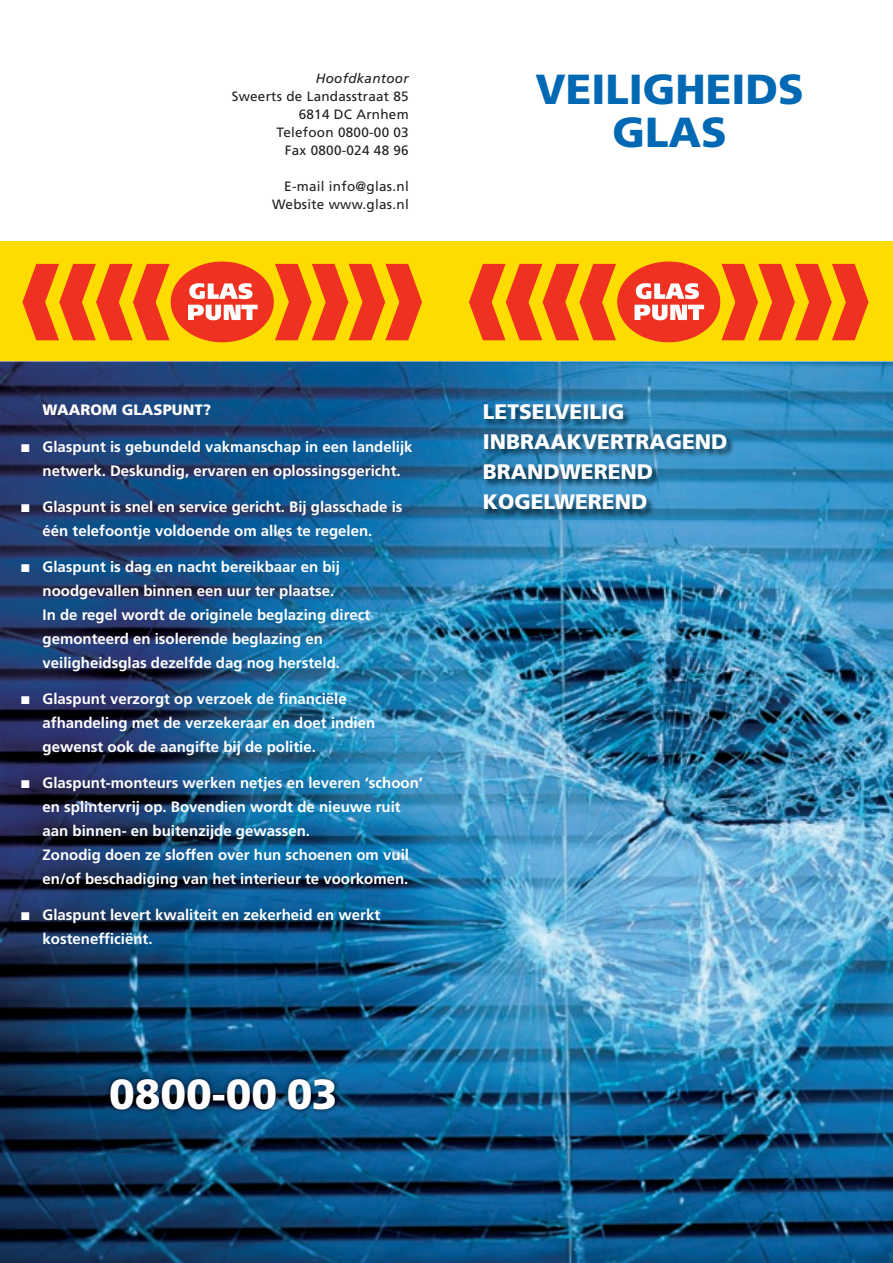
<style>
.page{position:relative;width:893px;height:1263px;background:#fff}
.page>*{position:absolute;margin:0;border:0;box-sizing:border-box;transform-origin:0 0}
.t1{font:900 42px/43.5px "Frutiger";color:#0168b3;text-align:center}
.t2{font:900 42px "Frutiger";color:#fff}
.t3{font:900 21px/30px "Frutiger";color:#fff}
.t4{font:700 15px/24px "Frutiger";color:#fff}
.t5{font:900 15px "Frutiger";color:#fff}
.t6{font:13.5px/18px "Frutiger";letter-spacing:.02em;color:#231f20;text-align:right}
.t7{font:italic 13.5px "Frutiger";letter-spacing:.02em;color:#231f20}
</style>
<div class="page">
<img style="left:0;top:361px;width:893px;height:902px">
<div style="left:446px;top:242px;width:447px;height:119px;background:#ffdc01"></div>
<div style="left:617px;top:262px;width:103px;height:80px;background:#ef3122;border-radius:50%"></div>
<svg style="left:636px;top:283px;width:63px;height:16px"></svg>
<svg style="left:634px;top:305px;width:70px;height:15px"></svg>
<svg style="left:469px;top:264px;width:147px;height:76px"></svg>
<svg style="left:721px;top:264px;width:148px;height:76px"></svg>
<img style="left:483px;top:403px;width:253px;height:116px">
<div style="left:0;top:242px;width:446px;height:119px;background:#ffdc01"></div>
<div style="left:171px;top:262px;width:103px;height:80px;background:#ef3122;border-radius:50%"></div>
<svg style="left:189px;top:283px;width:63px;height:16px"></svg>
<svg style="left:188px;top:305px;width:70px;height:15px"></svg>
<svg style="left:22px;top:264px;width:147px;height:76px"></svg>
<svg style="left:275px;top:264px;width:147px;height:76px"></svg>
<img style="left:105px;top:1073px;width:235px;height:42px">
<p class="t7" style="left:316px;top:70px;width:94px">Hoofdkantoor</p>
<p class="t6" style="left:232px;top:87px;width:179px">Sweerts de Landasstraat 85<br>6814 DC Arnhem<br>Telefoon 0800-00 03<br>Fax 0800-024 48 96</p>
<p class="t6" style="left:272px;top:177px;width:138px">E-mail info@glas.nl<br>Website www.glas.nl</p>
<h1 class="t1" style="left:535px;top:67px;width:270px">VEILIGHEIDS<br>GLAS</h1>
<p class="t5" style="left:43px;top:400px;width:170px">WAAROM GLASPUNT?</p>
<p class="t4" style="left:43px;top:435px;width:372px;text-indent:-21px">■ Glaspunt is gebundeld vakmanschap in een landelijk netwerk. Deskundig, ervaren en oplossingsgericht.</p>
<p class="t4" style="left:21px;top:495px;width:383px;text-align:center">■ Glaspunt is snel en service gericht. Bij glasschade is één telefoontje voldoende om alles te regelen.</p>
<p class="t4" style="left:43px;top:555px;width:329px;text-indent:-21px">■ Glaspunt is dag en nacht bereikbaar en bij noodgevallen binnen een uur ter plaatse.<br>In de regel wordt de originele beglazing direct gemonteerd en isolerende beglazing en veiligheidsglas dezelfde dag nog hersteld.</p>
<p class="t4" style="left:43px;top:687px;width:334px;text-indent:-21px">■ Glaspunt verzorgt op verzoek de financiële afhandeling met de verzekeraar en doet indien gewenst ook de aangifte bij de politie.</p>
<p class="t4" style="left:43px;top:771px;width:382px;text-indent:-21px">■ Glaspunt-monteurs werken netjes en leveren ‘schoon’ en splintervrij op. Bovendien wordt de nieuwe ruit aan binnen- en buitenzijde gewassen.<br>Zonodig doen ze sloffen over hun schoenen om vuil en/of beschadiging van het interieur te voorkomen.</p>
<p class="t4" style="left:43px;top:903px;width:339px;text-indent:-21px">■ Glaspunt levert kwaliteit en zekerheid en werkt kostenefficiënt.</p>
<h1 class="t2" style="left:109px;top:1068px;width:230px">0800-00 03</h1>
<h2 class="t3" style="left:483px;top:397px;width:246px">LETSELVEILIG<br>INBRAAKVERTRAGEND<br>BRANDWEREND<br>KOGELWEREND</h2>
</div>
